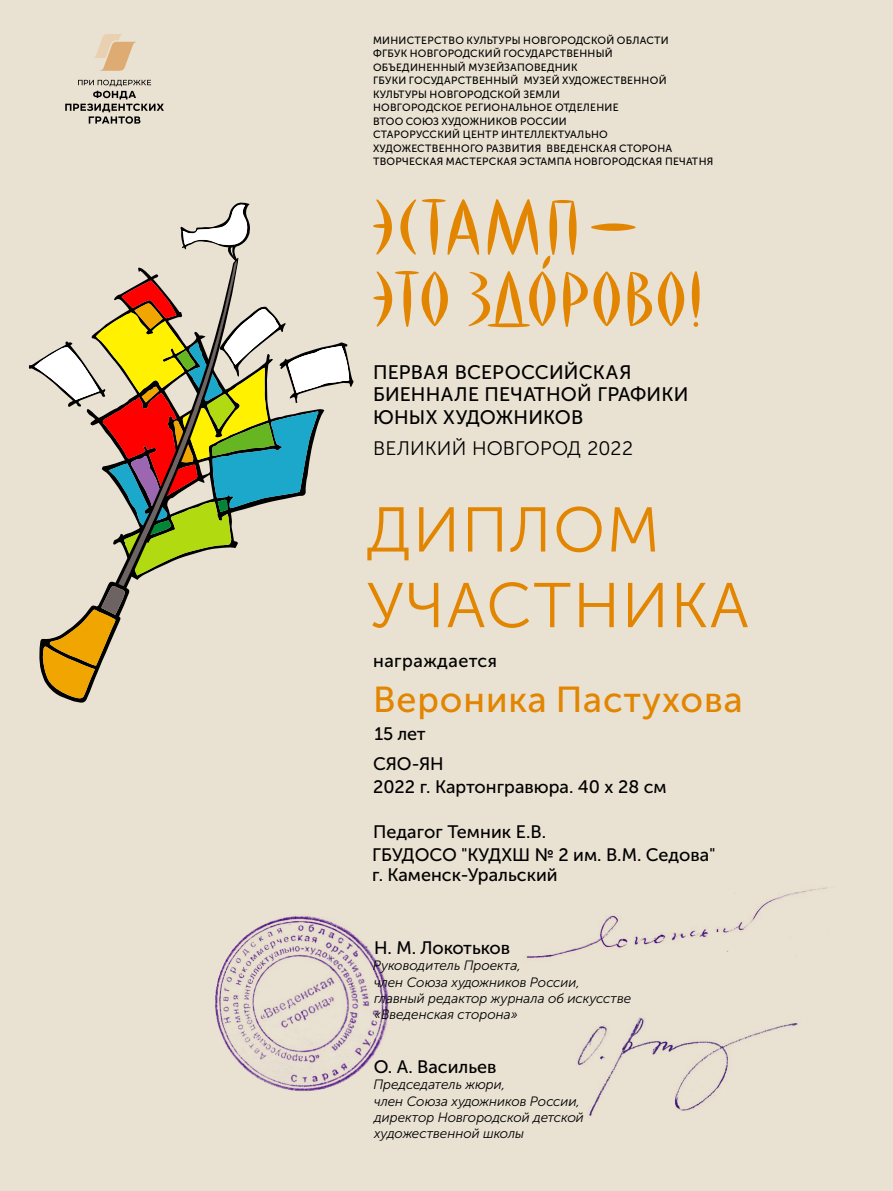
<style>
.page{position:relative;width:893px;height:1191px;background:#fff}
.page>*{position:absolute;margin:0;border:0;box-sizing:border-box;transform-origin:0 0}
.t1{font:63px/75.6px "Museo Sans Cyrl 300";letter-spacing:.025em;color:#e28500}
.t2{font:36px "Museo Sans Cyrl 500";letter-spacing:.025em;color:#e28500}
.t3{font:19.5px/22.5px "Museo Sans Cyrl 500";letter-spacing:.01em;color:#000}
.t4{font:19.5px "Museo Sans Cyrl 300";letter-spacing:.005em;color:#000}
.t5{font:18px/20.9px "Museo Sans Cyrl 500";color:#000}
.t6{font:18px "Museo Sans Cyrl 500";letter-spacing:.025em;color:#000}
.t7{font:italic 13.5px/16.2px "Museo Sans Cyrl 300";color:#000}
.t8{font:10.5px/13.5px "Museo Sans Cyrl 500";letter-spacing:.025em;color:#000}
</style>
<div class="page">
<div style="left:0;top:0;width:893px;height:1190px;background:#e9e1d2"></div>
<svg style="left:94px;top:34px;width:43px;height:37px"></svg>
<svg style="left:65px;top:80px;width:99px;height:44px"></svg>
<svg style="left:28px;top:202px;width:326px;height:501px"></svg>
<svg style="left:658px;top:271px;width:26px;height:55px"></svg>
<svg style="left:692px;top:271px;width:8px;height:56px"></svg>
<svg style="left:373px;top:199px;width:279px;height:128px"></svg>
<img style="left:215px;top:914px;width:177px;height:177px;border-radius:89px">
<img style="left:577px;top:1017px;width:221px;height:99px">
<img style="left:526px;top:887px;width:301px;height:71px">
<p class="t8" style="left:373px;top:34px;width:342px">МИНИСТЕРСТВО КУЛЬТУРЫ НОВГОРОДСКОЙ ОБЛАСТИ<br>ФГБУК НОВГОРОДСКИЙ ГОСУДАРСТВЕННЫЙ<br>ОБЪЕДИНЕННЫЙ МУЗЕЙЗАПОВЕДНИК<br>ГБУКИ ГОСУДАРСТВЕННЫЙ МУЗЕЙ ХУДОЖЕСТВЕННОЙ КУЛЬТУРЫ НОВГОРОДСКОЙ ЗЕМЛИ<br>НОВГОРОДСКОЕ РЕГИОНАЛЬНОЕ ОТДЕЛЕНИЕ<br>ВТОО СОЮЗ ХУДОЖНИКОВ РОССИИ<br>СТАРОРУССКИЙ ЦЕНТР ИНТЕЛЛЕКТУАЛЬНО ХУДОЖЕСТВЕННОГО РАЗВИТИЯ ВВЕДЕНСКАЯ СТОРОНА ТВОРЧЕСКАЯ МАСТЕРСКАЯ ЭСТАМПА НОВГОРОДСКАЯ ПЕЧАТНЯ</p>
<h3 class="t3" style="left:373px;top:362px;width:317px">ПЕРВАЯ ВСЕРОССИЙСКАЯ<br>БИЕННАЛЕ ПЕЧАТНОЙ ГРАФИКИ<br>ЮНЫХ ХУДОЖНИКОВ</h3>
<h3 class="t4" style="left:373px;top:440px;width:261px">ВЕЛИКИЙ НОВГОРОД 2022</h3>
<h1 class="t1" style="left:367px;top:498px;width:384px">ДИПЛОМ<br>УЧАСТНИКА</h1>
<h3 class="t6" style="left:373px;top:653px;width:125px">награждается</h3>
<h2 class="t2" style="left:373px;top:685px;width:371px">Вероника Пастухова</h2>
<h3 class="t5" style="left:374px;top:725px;width:52px">15 лет</h3>
<h3 class="t5" style="left:373px;top:755px;width:72px">СЯО-ЯН</h3>
<h3 class="t5" style="left:373px;top:777px;width:295px">2022 г. Картонгравюра. 40 x 28 см</h3>
<h3 class="t5" style="left:373px;top:822px;width:175px">Педагог Темник Е.В.</h3>
<h3 class="t5" style="left:372px;top:845px;width:345px">ГБУДОСО "КУДХШ № 2 им. В.М. Седова" г. Каменск-Уральский</h3>
<h3 class="t5" style="left:374px;top:939px;width:138px">Н. М. Локотьков</h3>
<p class="t7" style="left:373px;top:959px;width:260px">Руководитель Проекта,<br>член Союза художников России, главный редактор журнала об искусстве «Введенская сторона»</p>
<h3 class="t5" style="left:374px;top:1058px;width:124px">О. А. Васильев</h3>
<p class="t7" style="left:373px;top:1077px;width:212px">Председатель жюри,<br>член Союза художников России, директор Новгородской детской художественной школы</p>
</div>
